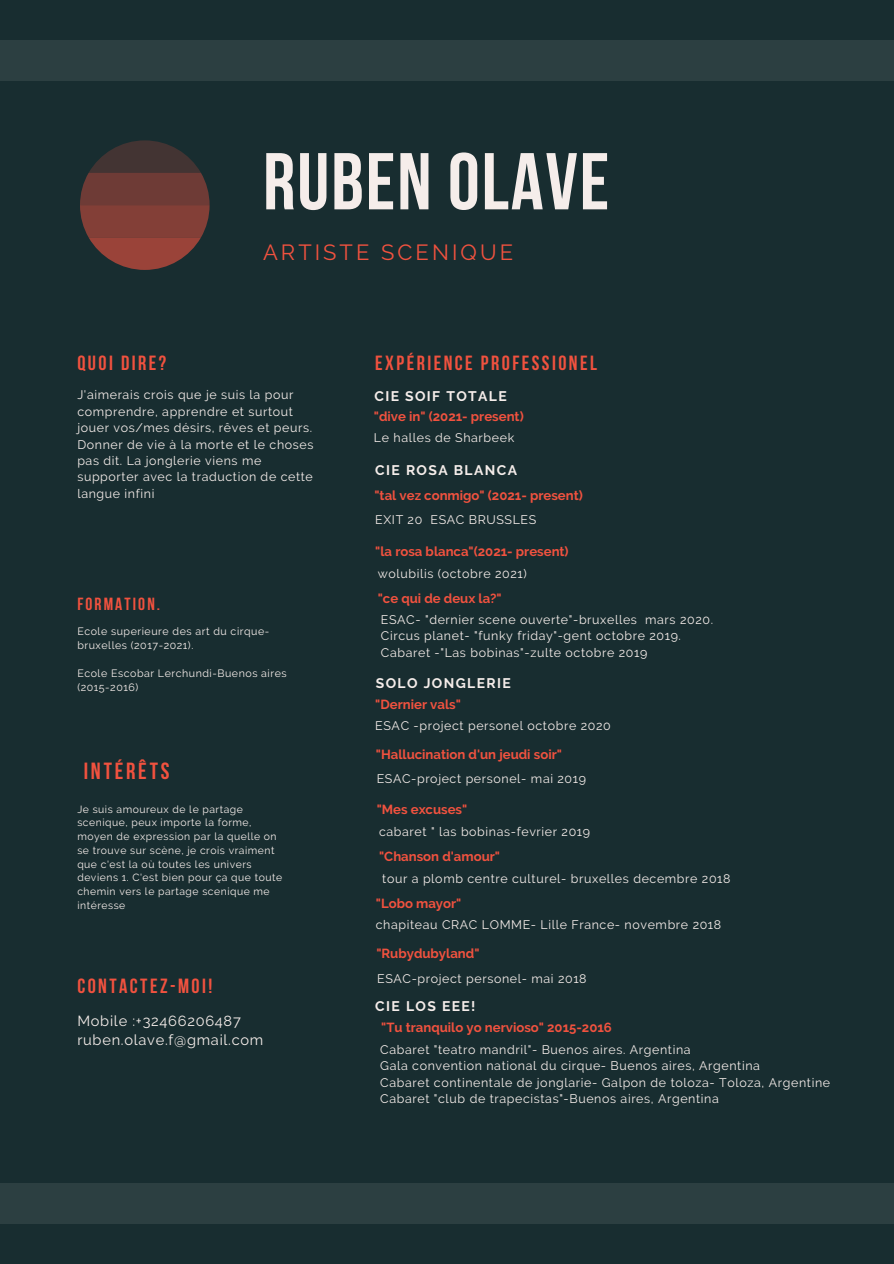
<style>
.page{position:relative;width:894px;height:1264px;background:#fff}
.page>*{position:absolute;margin:0;border:0;box-sizing:border-box;transform-origin:0 0}
.t1{font:700 80.25px "Bebas Neue";letter-spacing:.025em;color:#f5edea}
.t2{font:700 23.25px "Bebas Neue";letter-spacing:.12em;color:#f1523f}
.t3{font:21.9px "Raleway";letter-spacing:.14em;color:#f1523f}
.t4{font:700 20.4px "Bebas Neue";letter-spacing:.12em;color:#f1523f}
.t5{font:700 17.55px "Bebas Neue";letter-spacing:.12em;color:#f1523f}
.t6{font:14.55px "Raleway";letter-spacing:.05em;color:#f5edea}
.t7{font:700 13.8px "Raleway";letter-spacing:.1em;color:#f5edea}
.t8{font:700 13.2px "Raleway";color:#f1523f}
.t9{font:12.45px/16.5px "Raleway";letter-spacing:.05em;color:#f5edea}
.t10{font:10.65px/14.1px "Raleway";letter-spacing:.05em;color:#f5edea}
.t11{font:10.35px/13.6px "Raleway";letter-spacing:.05em;color:#f5edea}
</style>
<div class="page">
<div style="left:0;top:0;width:893px;height:1263px;background:#182d30"></div>
<svg style="left:80px;top:140px;width:129px;height:130px"></svg>
<div style="left:0;top:41px;width:893px;height:40px;background:#2c3f41"></div>
<div style="left:0;top:1183px;width:893px;height:41px;background:#2c3f41"></div>
<p class="t1" style="left:263px;top:149px;width:347px">RUBEN OLAVE</p>
<p class="t3" style="left:263px;top:239px;width:251px">ARTISTE SCENIQUE</p>
<p class="t4" style="left:77px;top:354px;width:90px">QUOI DIRE?</p>
<p class="t9" style="left:77px;top:386px;width:237px">J'aimerais crois que je suis la pour comprendre, apprendre et surtout jouer vos/mes désirs, rêves et peurs.<br>Donner de vie à la morte et le choses pas dit. La jonglerie viens me supporter avec la traduction de cette langue infini</p>
<p class="t5" style="left:77px;top:596px;width:84px">FORMATION.</p>
<p class="t10" style="left:77px;top:624px;width:193px">Ecole superieure des art du cirque&shy;bruxelles (2017-2021).</p>
<p class="t10" style="left:77px;top:666px;width:211px">Ecole Escobar Lerchundi-Buenos aires (2015-2016)</p>
<p class="t2" style="left:84px;top:761px;width:87px">INTÉRÊTS</p>
<p class="t11" style="left:77px;top:802px;width:206px">Je suis amoureux de le partage scenique, peux importe la forme, moyen de expression par la quelle on se trouve sur scène, je crois vraiment que c'est la où toutes les univers deviens 1. C'est bien pour ça que toute chemin vers le partage scenique me intéresse</p>
<p class="t4" style="left:77px;top:977px;width:136px">CONTACTEZ-MOI!</p>
<p class="t6" style="left:77px;top:1012px;width:165px">Mobile :+32466206487</p>
<p class="t6" style="left:77px;top:1031px;width:187px">ruben.olave.f@gmail.com</p>
<p class="t4" style="left:375px;top:355px;width:223px">EXPÉRIENCE PROFESSIONEL</p>
<p class="t7" style="left:374px;top:388px;width:134px">CIE SOIF TOTALE</p>
<p class="t8" style="left:374px;top:409px;width:151px">"dive in" (2021- present)</p>
<p class="t9" style="left:374px;top:430px;width:142px">Le halles de Sharbeek</p>
<p class="t7" style="left:375px;top:461px;width:143px">CIE ROSA BLANCA</p>
<p class="t8" style="left:374px;top:487px;width:210px">"tal vez conmigo" (2021- present)</p>
<p class="t9" style="left:375px;top:512px;width:162px">EXIT 20 ESAC BRUSSLES</p>
<p class="t8" style="left:375px;top:543px;width:195px">"la rosa blanca"(2021- present)</p>
<p class="t9" style="left:377px;top:565px;width:150px">wolubilis (octobre 2021)</p>
<p class="t8" style="left:377px;top:590px;width:125px">"ce qui de deux la?"</p>
<p class="t9" style="left:381px;top:611px;width:333px">ESAC- "dernier scene ouverte"-bruxelles mars 2020.</p>
<p class="t9" style="left:381px;top:627px;width:301px">Circus planet- "funky friday"-gent octobre 2019.</p>
<p class="t9" style="left:381px;top:644px;width:268px">Cabaret -"Las bobinas"-zulte octobre 2019</p>
<p class="t7" style="left:376px;top:675px;width:136px">SOLO JONGLERIE</p>
<p class="t9" style="left:375px;top:717px;width:237px">ESAC -project personel octobre 2020</p>
<p class="t8" style="left:375px;top:696px;width:87px">"Dernier vals"</p>
<p class="t8" style="left:376px;top:746px;width:187px">"Hallucination d'un jeudi soir"</p>
<p class="t9" style="left:376px;top:770px;width:211px">ESAC-project personel- mai 2019</p>
<p class="t8" style="left:376px;top:802px;width:92px">"Mes excuses"</p>
<p class="t9" style="left:379px;top:823px;width:212px">cabaret " las bobinas-fevrier 2019</p>
<p class="t8" style="left:379px;top:848px;width:122px">"Chanson d'amour"</p>
<p class="t9" style="left:382px;top:870px;width:349px">tour a plomb centre culturel- bruxelles decembre 2018</p>
<p class="t8" style="left:376px;top:895px;width:87px">"Lobo mayor"</p>
<p class="t9" style="left:376px;top:916px;width:347px">chapiteau CRAC LOMME- Lille France- novembre 2018</p>
<p class="t8" style="left:376px;top:945px;width:105px">"Rubydubyland"</p>
<p class="t9" style="left:377px;top:970px;width:211px">ESAC-project personel- mai 2018</p>
<p class="t7" style="left:375px;top:998px;width:102px">CIE LOS EEE!</p>
<p class="t8" style="left:381px;top:1019px;width:232px">"Tu tranquilo yo nervioso" 2015-2016</p>
<p class="t9" style="left:380px;top:1040px;width:312px">Cabaret "teatro mandril"- Buenos aires. Argentina</p>
<p class="t9" style="left:380px;top:1057px;width:381px">Gala convention national du cirque- Buenos aires, Argentina</p>
<p class="t9" style="left:380px;top:1074px;width:451px">Cabaret continentale de jonglarie- Galpon de toloza- Toloza, Argentine</p>
<p class="t9" style="left:380px;top:1090px;width:340px">Cabaret "club de trapecistas"-Buenos aires, Argentina</p>
</div>
